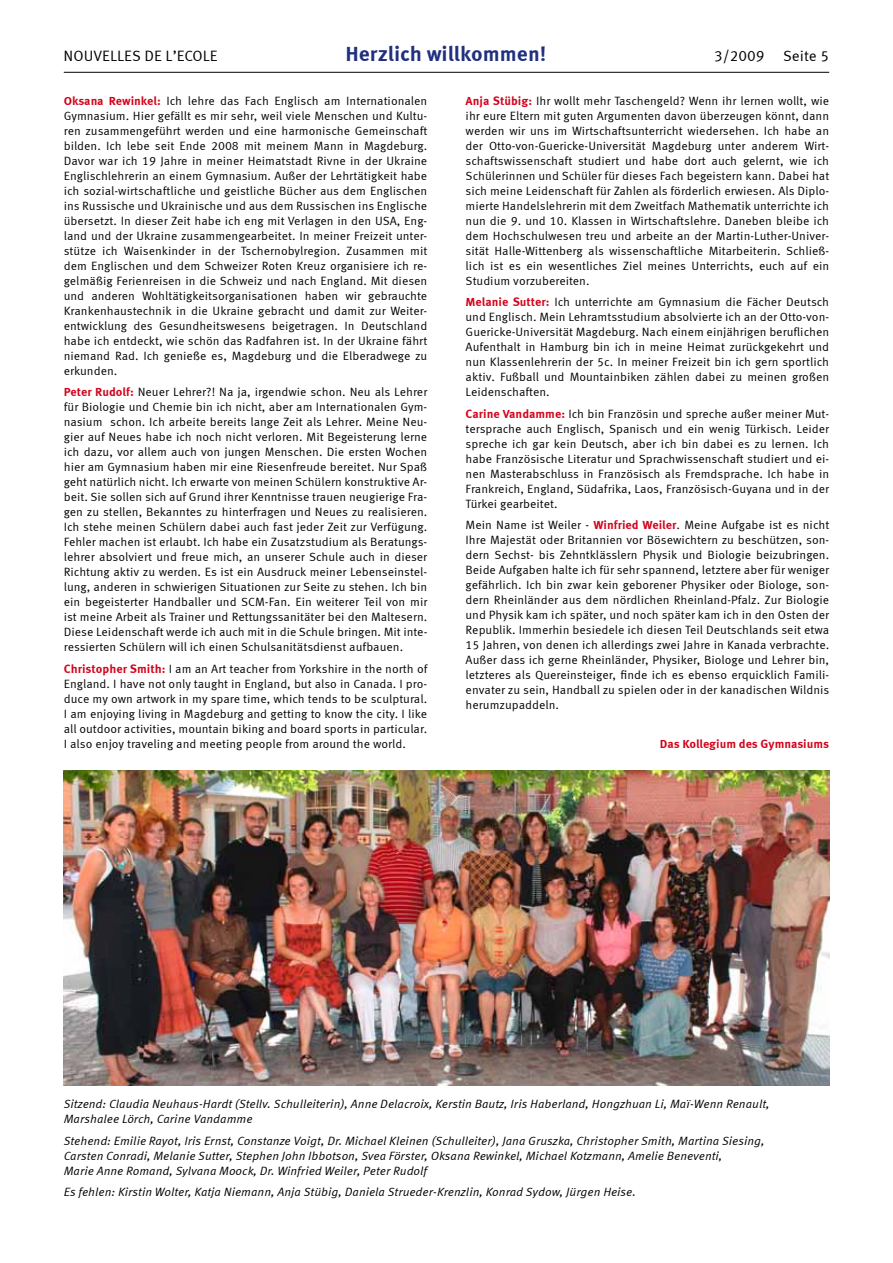
<style>
.page{position:relative;width:893px;height:1263px;background:#fff}
.page>*{position:absolute;margin:0;border:0;box-sizing:border-box;transform-origin:0 0}
.t1{font:700 21px "Meta Correspondence";color:#20307f}
.t2{font:15px "Meta Correspondence";color:#000}
.t3{font:12px/15px "Meta Correspondence";color:#000;text-align:justify}
.t4{font:italic 12px/15px "Meta Correspondence";color:#000}
.t5{font:700 12px "Meta Correspondence";letter-spacing:-.005em;color:#d2041c}
.s1{font-weight:700;color:#d2041c}
</style>
<div class="page">
<img style="left:64px;top:771px;width:765px;height:314px">
<hr style="left:64px;top:72px;width:765px;height:1px;background:#000">
<p class="t2" style="left:64px;top:47px;width:156px">NOUVELLES DE L’ECOLE</p>
<h1 class="t1" style="left:345px;top:41px;width:203px">Herzlich willkommen!</h1>
<p class="t2" style="left:714px;top:47px;width:117px">3/2009 Seite 5</p>
<p class="t3" style="left:64px;top:93px;width:365px"><span class="s1">Oksana Rewinkel:</span> Ich lehre das Fach Englisch am Internationalen Gymnasium. Hier gefällt es mir sehr, weil viele Menschen und Kultu&shy;ren zusammengeführt werden und eine harmonische Gemeinschaft bilden. Ich lebe seit Ende 2008 mit meinem Mann in Magdeburg.<br>Davor war ich 19 Jahre in meiner Heimatstadt Rivne in der Ukraine Englischlehrerin an einem Gymnasium. Außer der Lehrtätigkeit habe ich sozial-wirtschaftliche und geistliche Bücher aus dem Englischen ins Russische und Ukrainische und aus dem Russischen ins Englische übersetzt. In dieser Zeit habe ich eng mit Verlagen in den USA, Eng&shy;land und der Ukraine zusammengearbeitet. In meiner Freizeit unter&shy;stütze ich Waisenkinder in der Tschernobylregion. Zusammen mit dem Englischen und dem Schweizer Roten Kreuz organisiere ich re&shy;gelmäßig Ferienreisen in die Schweiz und nach England. Mit diesen und anderen Wohltätigkeitsorganisationen haben wir gebrauchte Krankenhaustechnik in die Ukraine gebracht und damit zur Weiter&shy;entwicklung des Gesundheitswesens beigetragen. In Deutschland habe ich entdeckt, wie schön das Radfahren ist. In der Ukraine fährt niemand Rad. Ich genieße es, Magdeburg und die Elberadwege zu erkunden.</p>
<p class="t3" style="left:64px;top:384px;width:365px"><span class="s1">Peter Rudolf:</span> Neuer Lehrer?! Na ja, irgendwie schon. Neu als Lehrer für Biologie und Chemie bin ich nicht, aber am Internationalen Gym&shy;nasium schon. Ich arbeite bereits lange Zeit als Lehrer. Meine Neu&shy;gier auf Neues habe ich noch nicht verloren. Mit Begeisterung lerne ich dazu, vor allem auch von jungen Menschen. Die ersten Wochen hier am Gymnasium haben mir eine Riesenfreude bereitet. Nur Spaß geht natürlich nicht. Ich erwarte von meinen Schülern konstruktive Ar&shy;beit. Sie sollen sich auf Grund ihrer Kenntnisse trauen neugierige Fra&shy;gen zu stellen, Bekanntes zu hinterfragen und Neues zu realisieren.<br>Ich stehe meinen Schülern dabei auch fast jeder Zeit zur Verfügung.<br>Fehler machen ist erlaubt. Ich habe ein Zusatzstudium als Beratungs&shy;lehrer absolviert und freue mich, an unserer Schule auch in dieser Richtung aktiv zu werden. Es ist ein Ausdruck meiner Lebenseinstel&shy;lung, anderen in schwierigen Situationen zur Seite zu stehen. Ich bin ein begeisterter Handballer und SCM-Fan. Ein weiterer Teil von mir ist meine Arbeit als Trainer und Rettungssanitäter bei den Maltesern.<br>Diese Leidenschaft werde ich auch mit in die Schule bringen. Mit inte&shy;ressierten Schülern will ich einen Schulsanitätsdienst aufbauen.</p>
<p class="t3" style="left:64px;top:661px;width:365px"><span class="s1">Christopher Smith:</span> I am an Art teacher from Yorkshire in the north of England. I have not only taught in England, but also in Canada. I pro&shy;duce my own artwork in my spare time, which tends to be sculptural.<br>I am enjoying living in Magdeburg and getting to know the city. I like all outdoor activities, mountain biking and board sports in particular.<br>I also enjoy traveling and meeting people from around the world.</p>
<p class="t3" style="left:466px;top:93px;width:365px"><span class="s1">Anja Stübig:</span> Ihr wollt mehr Taschengeld? Wenn ihr lernen wollt, wie ihr eure Eltern mit guten Argumenten davon überzeugen könnt, dann werden wir uns im Wirtschaftsunterricht wiedersehen. Ich habe an der Otto-von-Guericke-Universität Magdeburg unter anderem Wirt&shy;schaftswissenschaft studiert und habe dort auch gelernt, wie ich Schülerinnen und Schüler für dieses Fach begeistern kann. Dabei hat sich meine Leidenschaft für Zahlen als förderlich erwiesen. Als Diplo&shy;mierte Handelslehrerin mit dem Zweitfach Mathematik unterrichte ich nun die 9. und 10. Klassen in Wirtschaftslehre. Daneben bleibe ich dem Hochschulwesen treu und arbeite an der Martin-Luther-Univer&shy;sität Halle-Wittenberg als wissenschaftliche Mitarbeiterin. Schließ&shy;lich ist es ein wesentliches Ziel meines Unterrichts, euch auf ein Studium vorzubereiten.</p>
<p class="t3" style="left:466px;top:294px;width:365px"><span class="s1">Melanie Sutter:</span> Ich unterrichte am Gymnasium die Fächer Deutsch und Englisch. Mein Lehramtsstudium absolvierte ich an der Otto-von-Guericke-Universität Magdeburg. Nach einem einjährigen beruflichen Aufenthalt in Hamburg bin ich in meine Heimat zurückgekehrt und nun Klassenlehrerin der 5c. In meiner Freizeit bin ich gern sportlich aktiv. Fußball und Mountainbiken zählen dabei zu meinen großen Leidenschaften.</p>
<p class="t3" style="left:466px;top:406px;width:365px"><span class="s1">Carine Vandamme:</span> Ich bin Französin und spreche außer meiner Mut&shy;tersprache auch Englisch, Spanisch und ein wenig Türkisch. Leider spreche ich gar kein Deutsch, aber ich bin dabei es zu lernen. Ich habe Französische Literatur und Sprachwissenschaft studiert und ei&shy;nen Masterabschluss in Französisch als Fremdsprache. Ich habe in Frankreich, England, Südafrika, Laos, Französisch-Guyana und in der Türkei gearbeitet.</p>
<p class="t3" style="left:466px;top:517px;width:365px">Mein Name ist Weiler - <span class="s1">Winfried Weiler</span>. Meine Aufgabe ist es nicht Ihre Majestät oder Britannien vor Bösewichtern zu beschützen, son&shy;dern Sechst- bis Zehntklässlern Physik und Biologie beizubringen.<br>Beide Aufgaben halte ich für sehr spannend, letztere aber für weniger gefährlich. Ich bin zwar kein geborener Physiker oder Biologe, son&shy;dern Rheinländer aus dem nördlichen Rheinland-Pfalz. Zur Biologie und Physik kam ich später, und noch später kam ich in den Osten der Republik. Immerhin besiedele ich diesen Teil Deutschlands seit etwa 15 Jahren, von denen ich allerdings zwei Jahre in Kanada verbrachte.<br>Außer dass ich gerne Rheinländer, Physiker, Biologe und Lehrer bin, letzteres als Quereinsteiger, finde ich es ebenso erquicklich Famili&shy;envater zu sein, Handball zu spielen oder in der kanadischen Wildnis herumzupaddeln.</p>
<p class="t5" style="left:660px;top:737px;width:171px">Das Kollegium des Gymnasiums</p>
<p class="t4" style="left:64px;top:1096px;width:708px">Sitzend: Claudia Neuhaus-Hardt (Stellv. Schulleiterin), Anne Delacroix, Kerstin Bautz, Iris Haberland, Hongzhuan Li, Maï-Wenn Renault,<br>Marshalee Lörch, Carine Vandamme</p>
<p class="t4" style="left:64px;top:1133px;width:702px">Stehend: Emilie Rayot, Iris Ernst, Constanze Voigt, Dr. Michael Kleinen (Schulleiter), Jana Gruszka, Christopher Smith, Martina Siesing,<br>Carsten Conradi, Melanie Sutter, Stephen John Ibbotson, Svea Förster, Oksana Rewinkel, Michael Kotzmann, Amelie Beneventi,<br>Marie Anne Romand, Sylvana Moock, Dr. Winfried Weiler, Peter Rudolf</p>
<p class="t4" style="left:64px;top:1184px;width:574px">Es fehlen: Kirstin Wolter, Katja Niemann, Anja Stübig, Daniela Strueder-Krenzlin, Konrad Sydow, Jürgen Heise.</p>
</div>
